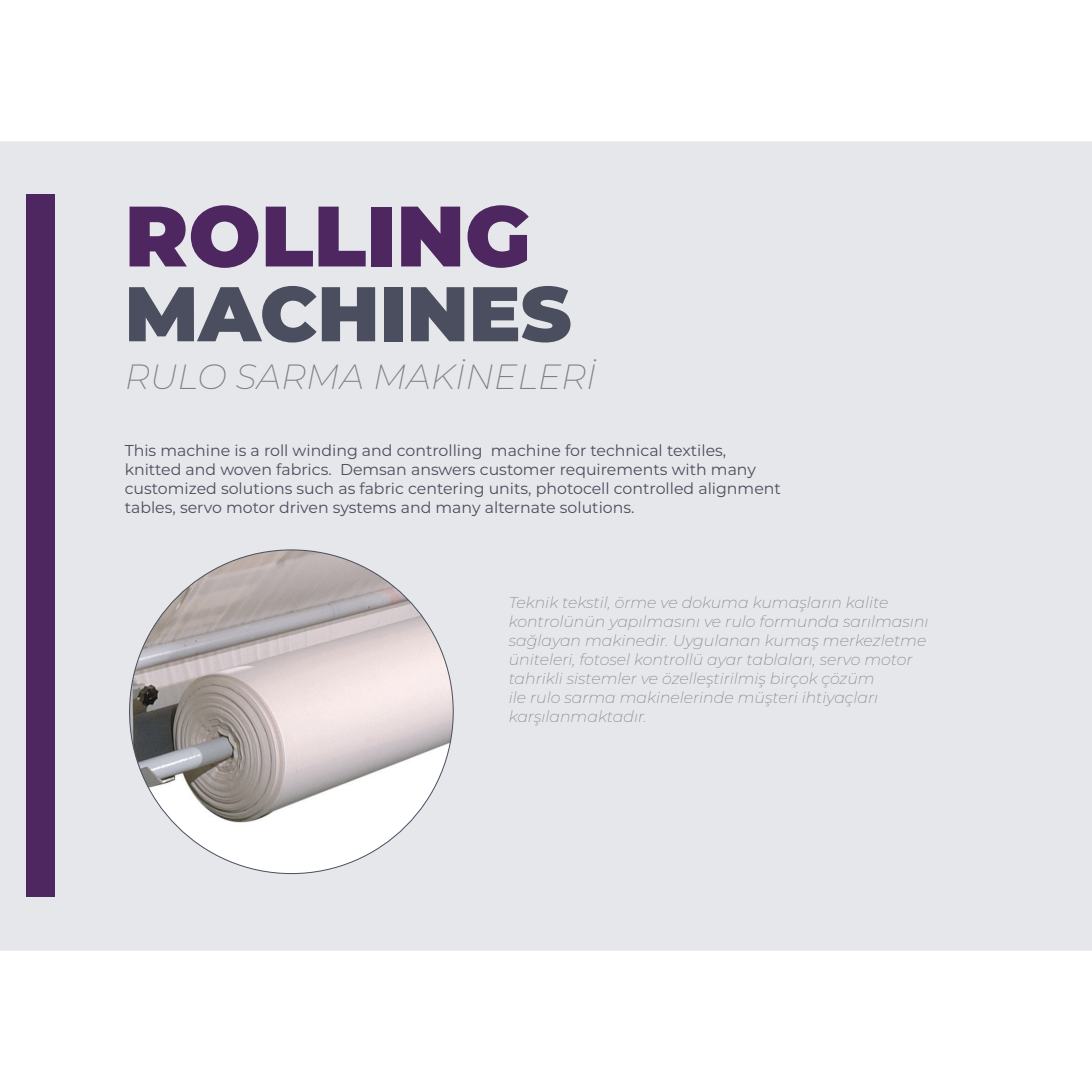
<style>
.page{position:relative;width:1092px;height:1092px;background:#fff}
.page>*{position:absolute;margin:0;border:0;box-sizing:border-box;transform-origin:0 0}
.t1{font:900 85.4px "Montserrat";color:#4f2760}
.t2{font:900 77.17px "Montserrat";color:#4a4e5e}
.t3{font:italic 200 35px "Montserrat";color:#808080}
.t4{font:italic 200 15.75px/18.9px "Montserrat";color:#808080}
.t5{font:15.75px/18.9px "Montserrat";color:#4a4e5e}
</style>
<div class="page">
<div style="left:0;top:141px;width:1091px;height:809px;background:#e6e7eb"></div>
<div style="left:26px;top:195px;width:29px;height:701px;background:#4f2760"></div>
<img style="left:129px;top:550px;width:324px;height:323px;border-radius:162px">
<p class="t1" style="left:125px;top:172px;width:407px">ROLLING</p>
<p class="t2" style="left:125px;top:256px;width:448px">MACHINES</p>
<p class="t3" style="left:125px;top:352px;width:473px">RULO SARMA MAKİNELERİ</p>
<p class="t5" style="left:125px;top:440px;width:657px">This machine is a roll winding and controlling machine for technical textiles, knitted and woven fabrics. Demsan answers customer requirements with many customized solutions such as fabric centering units, photocell controlled alignment tables, servo motor driven systems and many alternate solutions.</p>
<p class="t4" style="left:508px;top:593px;width:421px">Teknik tekstil, örme ve dokuma kumaşların kalite kontrolünün yapılmasını ve rulo formunda sarılmasını sağlayan makinedir. Uygulanan kumaş merkezletme üniteleri, fotosel kontrollü ayar tablaları, servo motor tahrikli sistemler ve özelleştirilmiş birçok çözüm<br>ile rulo sarma makinelerinde müşteri ihtiyaçları karşılanmaktadır.</p>
</div>
